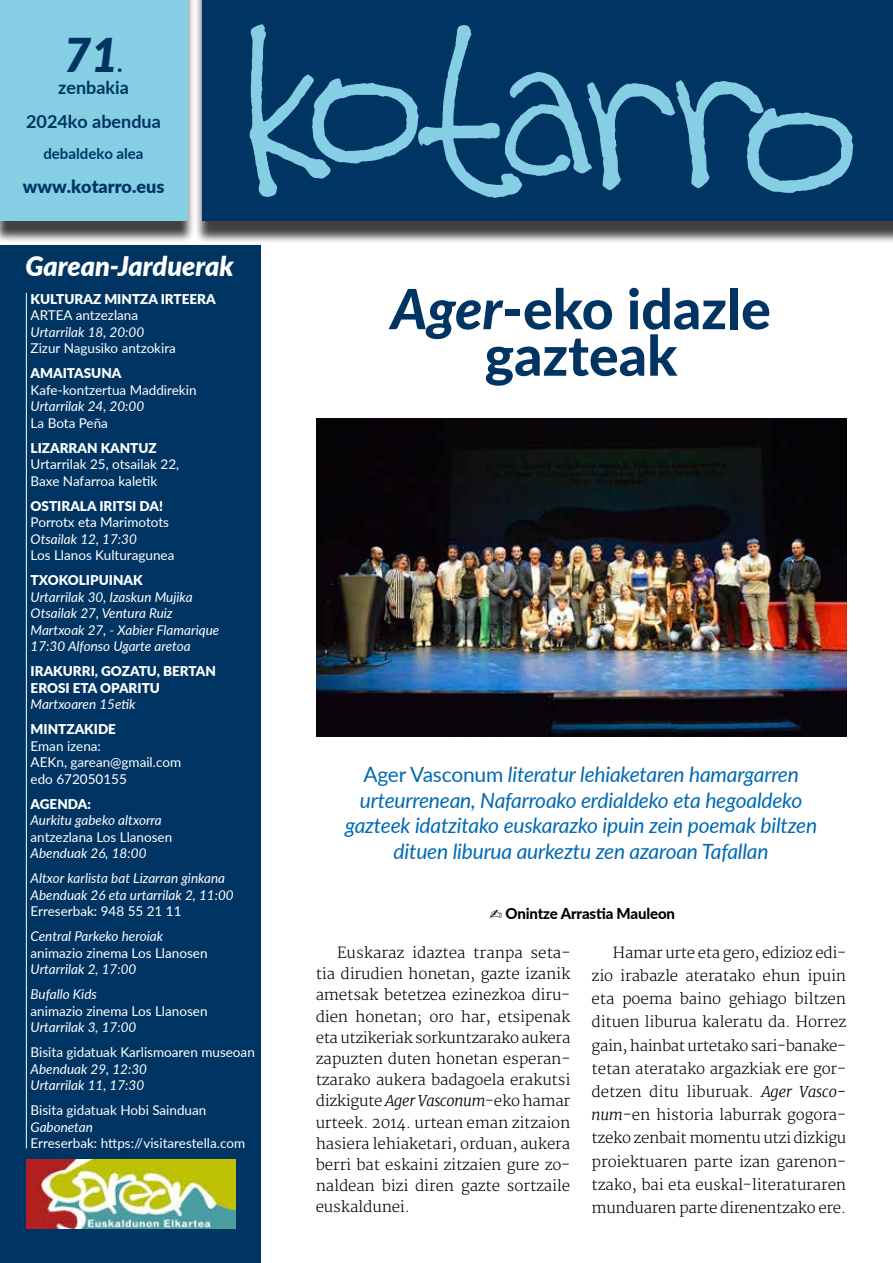
<style>
.page{position:relative;width:893px;height:1263px;background:#fff}
.page>*{position:absolute;margin:0;border:0;box-sizing:border-box;transform-origin:0 0}
.t1{font:800 55.5px/46.5px "Lato";color:#003563;text-align:center}
.t2{font:italic 900 46.5px "Lato";color:#003563}
.t3{font:italic 900 27px "Lato";color:#fff}
.t4{font:italic 21px/25.5px "Lato";letter-spacing:-.01em;color:#0069b4;text-align:center}
.t5{font:700 18px/34.3px "Lato";color:#003563;text-align:center}
.t6{font:900 18px "Lato";color:#003563}
.t7{font:300 15px/21.1px "Merriweather";letter-spacing:-.01em;color:#000;text-align:justify}
.t8{font:800 15px "Lato";letter-spacing:-.01em;color:#000}
.t9{font:700 15px "Lato";color:#003563}
.t10{font:13.5px/16.5px "Lato";color:#fff}
.t11{font:italic 13.5px/16.5px "Lato";color:#fff}
.t12{font:900 13.5px/16.5px "Lato";color:#fff}
.s1{font-size:21px}
.s2{font-style:italic}
.s3{font-style:normal}
</style>
<div class="page">
<img style="left:316px;top:419px;width:530px;height:318px">
<div style="left:0;top:246px;width:260px;height:1017px;background:#003563"></div>
<div style="left:195px;top:0;width:698px;height:244px;background:#000;opacity:.75"></div>
<div style="left:203px;top:0;width:690px;height:221px;background:#003563"></div>
<img style="left:250px;top:24px;width:603px;height:174px">
<div style="left:0;top:0;width:195px;height:244px;background:#000;opacity:.75"></div>
<div style="left:0;top:0;width:187px;height:221px;background:#85cee4"></div>
<hr style="left:26px;top:293px;width:1px;height:855px;background:#fff">
<img style="left:26px;top:1159px;width:209px;height:69px">
<h2 class="t2" style="left:64px;top:20px;width:60px">71<span class="s1">.</span></h2>
<p class="t5" style="left:26px;top:69px;width:136px">zenbakia<br>2024ko abendua</p>
<p class="t9" style="left:43px;top:142px;width:102px">debaldeko alea</p>
<p class="t6" style="left:23px;top:173px;width:143px">www.kotarro.eus</p>
<h3 class="t3" style="left:25px;top:246px;width:210px">Garean-Jarduerak</h3>
<p class="t12" style="left:31px;top:290px;width:187px">KULTURAZ MINTZA IRTEERA</p>
<p class="t10" style="left:31px;top:306px;width:109px">ARTEA antzezlana</p>
<p class="t11" style="left:31px;top:323px;width:115px">Urtarrilak 18, 20:00</p>
<p class="t10" style="left:31px;top:339px;width:147px">Zizur Nagusiko antzokira</p>
<p class="t12" style="left:31px;top:364px;width:92px">AMAITASUNA</p>
<p class="t10" style="left:31px;top:381px;width:167px">Kafe-kontzertua Maddirekin</p>
<p class="t11" style="left:31px;top:397px;width:115px">Urtarrilak 24, 20:00</p>
<p class="t10" style="left:31px;top:414px;width:79px">La Bota Peña</p>
<p class="t12" style="left:31px;top:439px;width:128px">LIZARRAN KANTUZ</p>
<p class="t10" style="left:31px;top:455px;width:150px">Urtarrilak 25, otsailak 22,<br>Baxe Nafarroa kaletik</p>
<p class="t12" style="left:31px;top:497px;width:134px">OSTIRALA IRITSI DA!</p>
<p class="t10" style="left:31px;top:513px;width:140px">Porrotx eta Marimotots</p>
<p class="t11" style="left:31px;top:530px;width:108px">Otsailak 12, 17:30</p>
<p class="t10" style="left:31px;top:546px;width:145px">Los Llanos Kulturagunea</p>
<p class="t12" style="left:31px;top:571px;width:114px">TXOKOLIPUINAK</p>
<p class="t11" style="left:31px;top:588px;width:190px">Urtarrilak 30, Izaskun Mujika<br>Otsailak 27, Ventura Ruiz<br>Martxoak 27, - Xabier Flamarique<br>17:30 Alfonso Ugarte aretoa</p>
<p class="t12" style="left:31px;top:662px;width:187px">IRAKURRI, GOZATU, BERTAN<br>EROSI ETA OPARITU</p>
<p class="t11" style="left:31px;top:695px;width:106px">Martxoaren 15etik</p>
<p class="t12" style="left:31px;top:720px;width:87px">MINTZAKIDE</p>
<p class="t10" style="left:31px;top:737px;width:152px">Eman izena:<br>AEKn, garean@gmail.com edo 672050155</p>
<p class="t12" style="left:31px;top:795px;width:62px">AGENDA:</p>
<p class="t11" style="left:31px;top:811px;width:133px">Aurkitu gabeko altxorra</p>
<p class="t10" style="left:31px;top:828px;width:143px">antzezlana Los Llanosen</p>
<p class="t11" style="left:31px;top:840px;width:196px;line-height:25px">Abenduak 26, 18:00<br>Altxor karlista bat Lizarran ginkana</p>
<p class="t11" style="left:31px;top:886px;width:205px">Abenduak 26 eta urtarrilak 2, 11:00</p>
<p class="t10" style="left:31px;top:902px;width:152px">Erreserbak: 948 55 21 11</p>
<p class="t11" style="left:31px;top:927px;width:134px">Central Parkeko heroiak</p>
<p class="t10" style="left:31px;top:944px;width:178px">animazio zinema Los Llanosen</p>
<p class="t11" style="left:31px;top:956px;width:107px;line-height:25px">Urtarrilak 2, 17:00<br>Bufallo Kids</p>
<p class="t10" style="left:31px;top:1002px;width:178px">animazio zinema Los Llanosen</p>
<p class="t11" style="left:31px;top:1018px;width:107px">Urtarrilak 3, 17:00</p>
<p class="t10" style="left:31px;top:1043px;width:226px">Bisita gidatuak Karlismoaren museoan</p>
<p class="t11" style="left:31px;top:1060px;width:118px">Abenduak 29, 12:30<br>Urtarrilak 11, 17:30</p>
<p class="t10" style="left:31px;top:1101px;width:177px">Bisita gidatuak Hobi Sainduan</p>
<p class="t11" style="left:31px;top:1118px;width:64px">Gabonetan</p>
<p class="t10" style="left:31px;top:1134px;width:216px">Erreserbak: https://visitarestella.com</p>
<h1 class="t1" style="left:391px;top:283px;width:381px"><span class="s2">Ager</span>-eko idazle gazteak</h1>
<h3 class="t4" style="left:345px;top:761px;width:474px"><span class="s3">Ager Vasconum</span> literatur lehiaketaren hamargarren urteurrenean, Nafarroako erdialdeko eta hegoaldeko gazteek idatzitako euskarazko ipuin zein poemak biltzen dituen liburua aurkeztu zen azaroan Tafallan</h3>
<p class="t8" style="left:489px;top:902px;width:187px">✍ Onintze Arrastia Mauleon</p>
<p class="t7" style="left:316px;top:943px;width:256px;text-indent:21px">Euskaraz idaztea tranpa seta&shy;tia dirudien honetan, gazte izanik ametsak betetzea ezinezkoa diru&shy;dien honetan; oro har, etsipenak eta utzikeriak sorkuntzarako aukera zapuzten duten honetan esperan&shy;tzarako aukera badagoela erakutsi dizkigute <span class="s2">Ager Vasconum</span>-eko hamar urteek. 2014. urtean eman zitzaion hasiera lehiaketari, orduan, aukera berri bat eskaini zitzaien gure zo&shy;naldean bizi diren gazte sortzaile euskaldunei.</p>
<p class="t7" style="left:592px;top:942px;width:256px;line-height:23.1px;text-indent:21px">Hamar urte eta gero, edizioz edi&shy;zio irabazle ateratako ehun ipuin eta poema baino gehiago biltzen dituen liburua kaleratu da. Horrez gain, hainbat urtetako sari-banake&shy;tetan ateratako argazkiak ere gor&shy;detzen ditu liburuak. <span class="s2">Ager Vasco&shy;num</span>-en historia laburrak gogora&shy;tzeko zenbait momentu utzi dizkigu proiektuaren parte izan garenon&shy;tzako, bai eta euskal-literaturaren munduaren parte direnentzako ere.</p>
</div>
